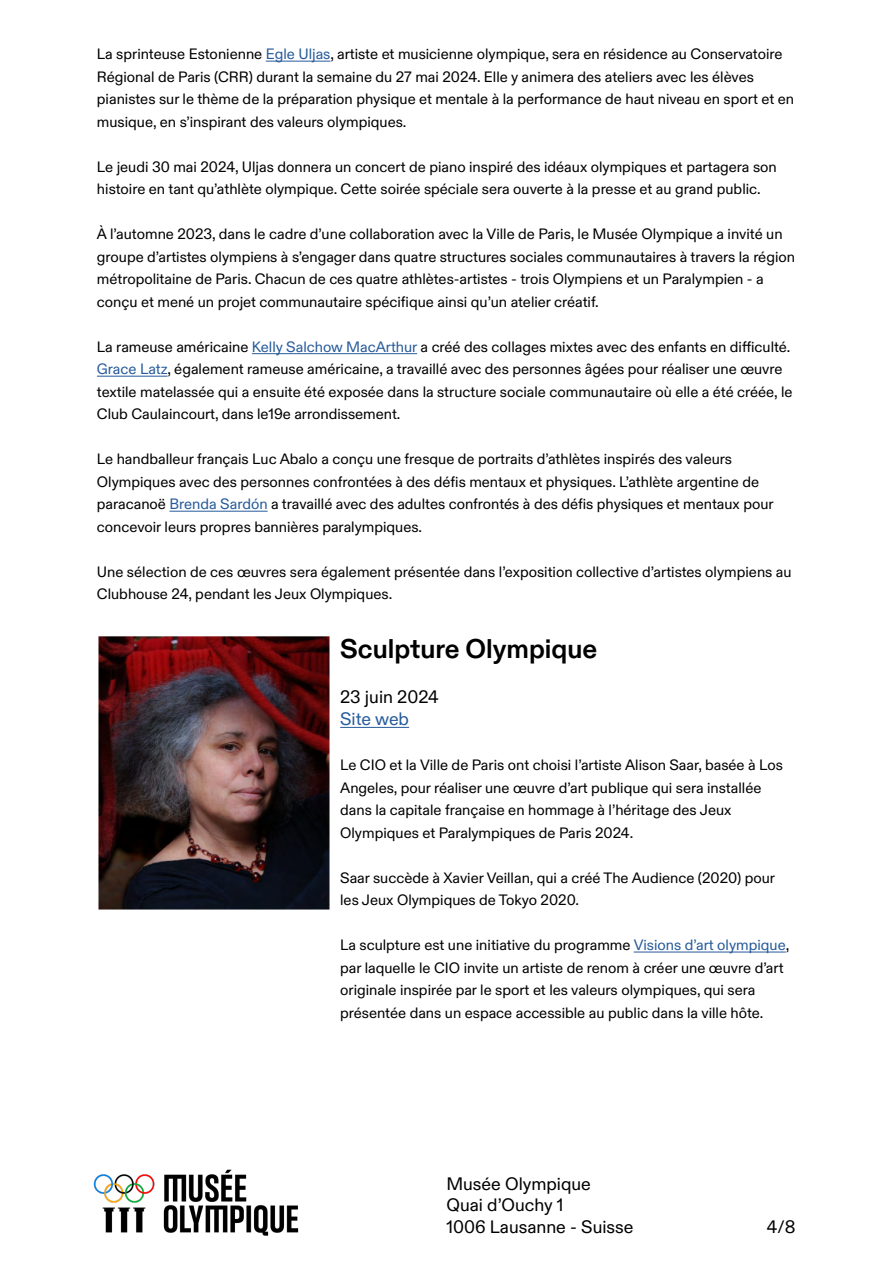
<style>
.page{position:relative;width:893px;height:1263px;background:#fff}
.page>*{position:absolute;margin:0;border:0;box-sizing:border-box;transform-origin:0 0}
.t1{font:700 27px "Olympic Sans";color:#000}
.t2{font:18px/21.6px "Olympic Sans";color:#000}
.t3{font:18px "Olympic Sans";color:#275b9b}
.t4{font:15px/22.5px "Olympic Sans";color:#000}
.s1{color:#275b9b}
</style>
<div class="page">
<img style="left:93px;top:1169px;width:206px;height:67px">
<hr style="left:266px;top:61px;width:64px;height:1px;background:#275b9b">
<hr style="left:252px;top:353px;width:165px;height:1px;background:#275b9b">
<hr style="left:97px;top:376px;width:71px;height:1px;background:#275b9b">
<hr style="left:170px;top:511px;width:98px;height:1px;background:#275b9b">
<img style="left:98px;top:636px;width:232px;height:273px">
<hr style="left:340px;top:727px;width:69px;height:1px;background:#275b9b">
<hr style="left:634px;top:952px;width:152px;height:1px;background:#275b9b">
<p class="t4" style="left:97px;top:42px;width:699px">La sprinteuse Estonienne <span class="s1">Egle Uljas</span>, artiste et musicienne olympique, sera en résidence au Conservatoire Régional de Paris (CRR) durant la semaine du 27 mai 2024. Elle y animera des ateliers avec les élèves pianistes sur le thème de la préparation physique et mentale à la performance de haut niveau en sport et en musique, en s’inspirant des valeurs olympiques.</p>
<p class="t4" style="left:97px;top:154px;width:681px">Le jeudi 30 mai 2024, Uljas donnera un concert de piano inspiré des idéaux olympiques et partagera son histoire en tant qu’athlète olympique. Cette soirée spéciale sera ouverte à la presse et au grand public.</p>
<p class="t4" style="left:97px;top:222px;width:700px">À l’automne 2023, dans le cadre d’une collaboration avec la Ville de Paris, le Musée Olympique a invité un groupe d’artistes olympiens à s’engager dans quatre structures sociales communautaires à travers la région métropolitaine de Paris. Chacun de ces quatre athlètes-artistes - trois Olympiens et un Paralympien - a conçu et mené un projet communautaire spécifique ainsi qu’un atelier créatif.</p>
<p class="t4" style="left:97px;top:334px;width:697px">La rameuse américaine <span class="s1">Kelly Salchow MacArthur</span> a créé des collages mixtes avec des enfants en difficulté.<br><span class="s1">Grace Latz</span>, également rameuse américaine, a travaillé avec des personnes âgées pour réaliser une œuvre textile matelassée qui a ensuite été exposée dans la structure sociale communautaire où elle a été créée, le Club Caulaincourt, dans le19e arrondissement.</p>
<p class="t4" style="left:97px;top:447px;width:678px">Le handballeur français Luc Abalo a conçu une fresque de portraits d’athlètes inspirés des valeurs Olympiques avec des personnes confrontées à des défis mentaux et physiques. L’athlète argentine de paracanoë <span class="s1">Brenda Sardón</span> a travaillé avec des adultes confrontés à des défis physiques et mentaux pour concevoir leurs propres bannières paralympiques.</p>
<p class="t4" style="left:97px;top:559px;width:696px">Une sélection de ces œuvres sera également présentée dans l’exposition collective d’artistes olympiens au<br>Clubhouse 24, pendant les Jeux Olympiques.</p>
<h1 class="t1" style="left:340px;top:628px;width:259px">Sculpture Olympique</h1>
<p class="t2" style="left:340px;top:684px;width:100px">23 juin 2024</p>
<p class="t3" style="left:340px;top:705px;width:70px">Site web</p>
<p class="t4" style="left:340px;top:753px;width:444px">Le CIO et la Ville de Paris ont choisi l’artiste Alison Saar, basée à Los Angeles, pour réaliser une œuvre d’art publique qui sera installée dans la capitale française en hommage à l’héritage des Jeux Olympiques et Paralympiques de Paris 2024.</p>
<p class="t4" style="left:340px;top:865px;width:436px">Saar succède à Xavier Veillan, qui a créé The Audience (2020) pour les Jeux Olympiques de Tokyo 2020.</p>
<p class="t4" style="left:340px;top:933px;width:451px">La sculpture est une initiative du programme <span class="s1">Visions d’art olympique</span>, par laquelle le CIO invite un artiste de renom à créer une œuvre d’art originale inspirée par le sport et les valeurs olympiques, qui sera présentée dans un espace accessible au public dans la ville hôte.</p>
<p class="t2" style="left:446px;top:1171px;width:188px">Musée Olympique<br>Quai d’Ouchy 1<br>1006 Lausanne - Suisse</p>
<p class="t2" style="left:767px;top:1215px;width:30px">4/8</p>
</div>
